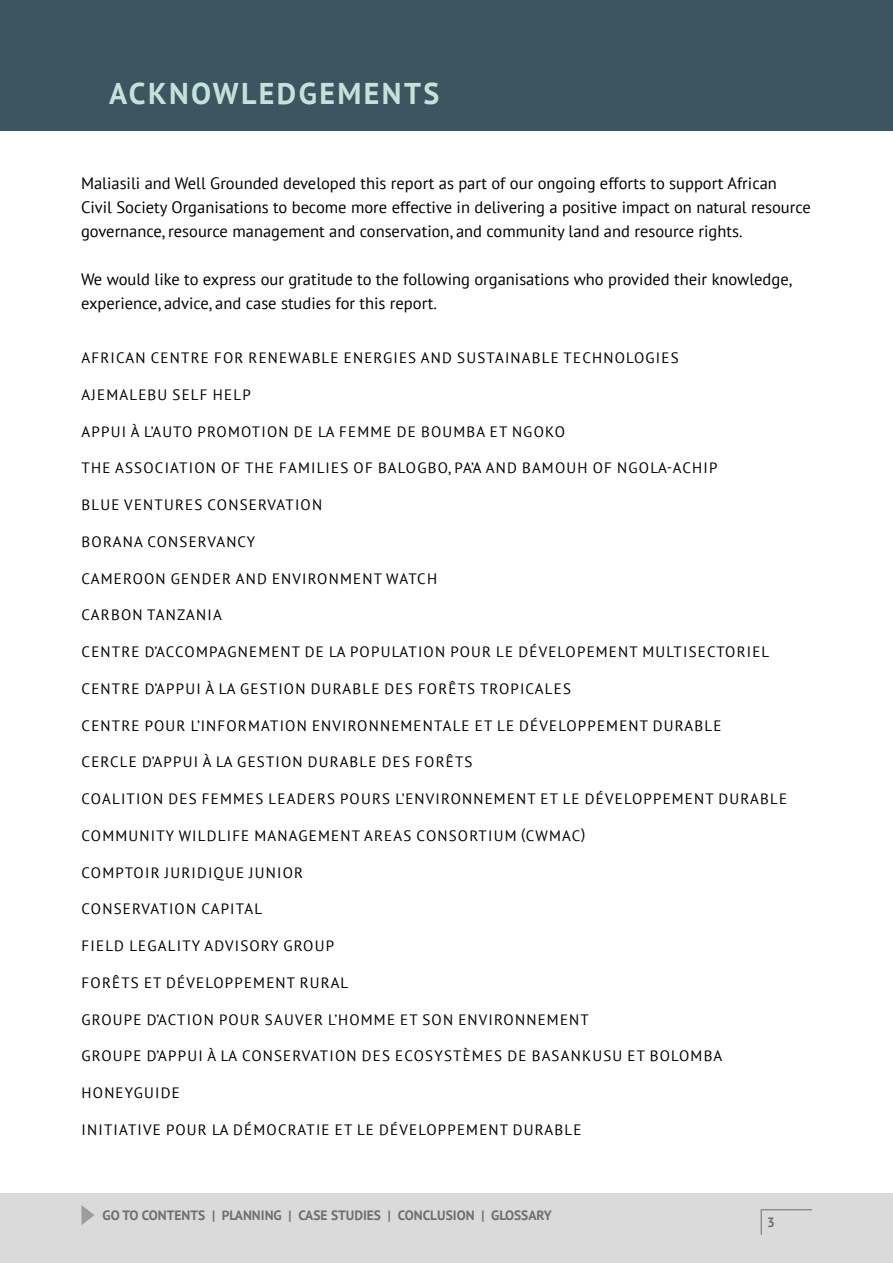
<style>
.page{position:relative;width:893px;height:1263px;background:#fff}
.page>*{position:absolute;margin:0;border:0;box-sizing:border-box;transform-origin:0 0}
.t1{font:700 30px "PT Sans";letter-spacing:.08em;color:#c3e2da}
.t2{font:16.5px/24px "PT Sans";color:#000}
.t3{font:15px "PT Sans";letter-spacing:.08em;color:#000}
.t4{font:700 13.5px "PT Sans";color:#706f6f}
</style>
<div class="page">
<div style="left:0;top:1193px;width:893px;height:70px;background:#dadada"></div>
<svg style="left:761px;top:1209px;width:51px;height:26px"></svg>
<svg style="left:81px;top:1205px;width:13px;height:20px"></svg>
<div style="left:0;top:0;width:893px;height:130px;background:#3d5461"></div>
<h1 class="t1" style="left:109px;top:73px;width:332px">ACKNOWLEDGEMENTS</h1>
<p class="t2" style="left:81px;top:171px;width:731px">Maliasili and Well Grounded developed this report as part of our ongoing efforts to support African<br>Civil Society Organisations to become more effective in delivering a positive impact on natural resource governance, resource management and conservation, and community land and resource rights.</p>
<p class="t2" style="left:81px;top:267px;width:712px">We would like to express our gratitude to the following organisations who provided their knowledge, experience, advice, and case studies for this report.</p>
<p class="t3" style="left:82px;top:348px;width:599px">AFRICAN CENTRE FOR RENEWABLE ENERGIES AND SUSTAINABLE TECHNOLOGIES</p>
<p class="t3" style="left:82px;top:385px;width:171px">AJEMALEBU SELF HELP</p>
<p class="t3" style="left:82px;top:422px;width:485px">APPUI À L’AUTO PROMOTION DE LA FEMME DE BOUMBA ET NGOKO</p>
<p class="t3" style="left:82px;top:458px;width:637px">THE ASSOCIATION OF THE FAMILIES OF BALOGBO, PA’A AND BAMOUH OF NGOLA-ACHIP</p>
<p class="t3" style="left:82px;top:495px;width:242px">BLUE VENTURES CONSERVATION</p>
<p class="t3" style="left:82px;top:532px;width:175px">BORANA CONSERVANCY</p>
<p class="t3" style="left:82px;top:569px;width:357px">CAMEROON GENDER AND ENVIRONMENT WATCH</p>
<p class="t3" style="left:82px;top:605px;width:142px">CARBON TANZANIA</p>
<p class="t3" style="left:82px;top:642px;width:689px">CENTRE D’ACCOMPAGNEMENT DE LA POPULATION POUR LE DÉVELOPEMENT MULTISECTORIEL</p>
<p class="t3" style="left:82px;top:679px;width:491px">CENTRE D’APPUI À LA GESTION DURABLE DES FORÊTS TROPICALES</p>
<p class="t3" style="left:82px;top:716px;width:641px">CENTRE POUR L’INFORMATION ENVIRONNEMENTALE ET LE DÉVELOPPEMENT DURABLE</p>
<p class="t3" style="left:82px;top:752px;width:392px">CERCLE D’APPUI À LA GESTION DURABLE DES FORÊTS</p>
<p class="t3" style="left:82px;top:789px;width:707px">COALITION DES FEMMES LEADERS POURS L’ENVIRONNEMENT ET LE DÉVELOPPEMENT DURABLE</p>
<p class="t3" style="left:82px;top:826px;width:505px">COMMUNITY WILDLIFE MANAGEMENT AREAS CONSORTIUM (CWMAC)</p>
<p class="t3" style="left:82px;top:863px;width:223px">COMPTOIR JURIDIQUE JUNIOR</p>
<p class="t3" style="left:82px;top:899px;width:182px">CONSERVATION CAPITAL</p>
<p class="t3" style="left:82px;top:936px;width:254px">FIELD LEGALITY ADVISORY GROUP</p>
<p class="t3" style="left:82px;top:973px;width:268px">FORÊTS ET DÉVELOPPEMENT RURAL</p>
<p class="t3" style="left:82px;top:1010px;width:509px">GROUPE D’ACTION POUR SAUVER L’HOMME ET SON ENVIRONNEMENT</p>
<p class="t3" style="left:82px;top:1046px;width:642px">GROUPE D’APPUI À LA CONSERVATION DES ECOSYSTÈMES DE BASANKUSU ET BOLOMBA</p>
<p class="t3" style="left:82px;top:1083px;width:100px">HONEYGUIDE</p>
<p class="t3" style="left:82px;top:1120px;width:501px">INITIATIVE POUR LA DÉMOCRATIE ET LE DÉVELOPPEMENT DURABLE</p>
<p class="t4" style="left:102px;top:1206px;width:451px">GO TO CONTENTS | PLANNING | CASE STUDIES | CONCLUSION | GLOSSARY</p>
<p class="t4" style="left:767px;top:1213px;width:9px">3</p>
</div>
